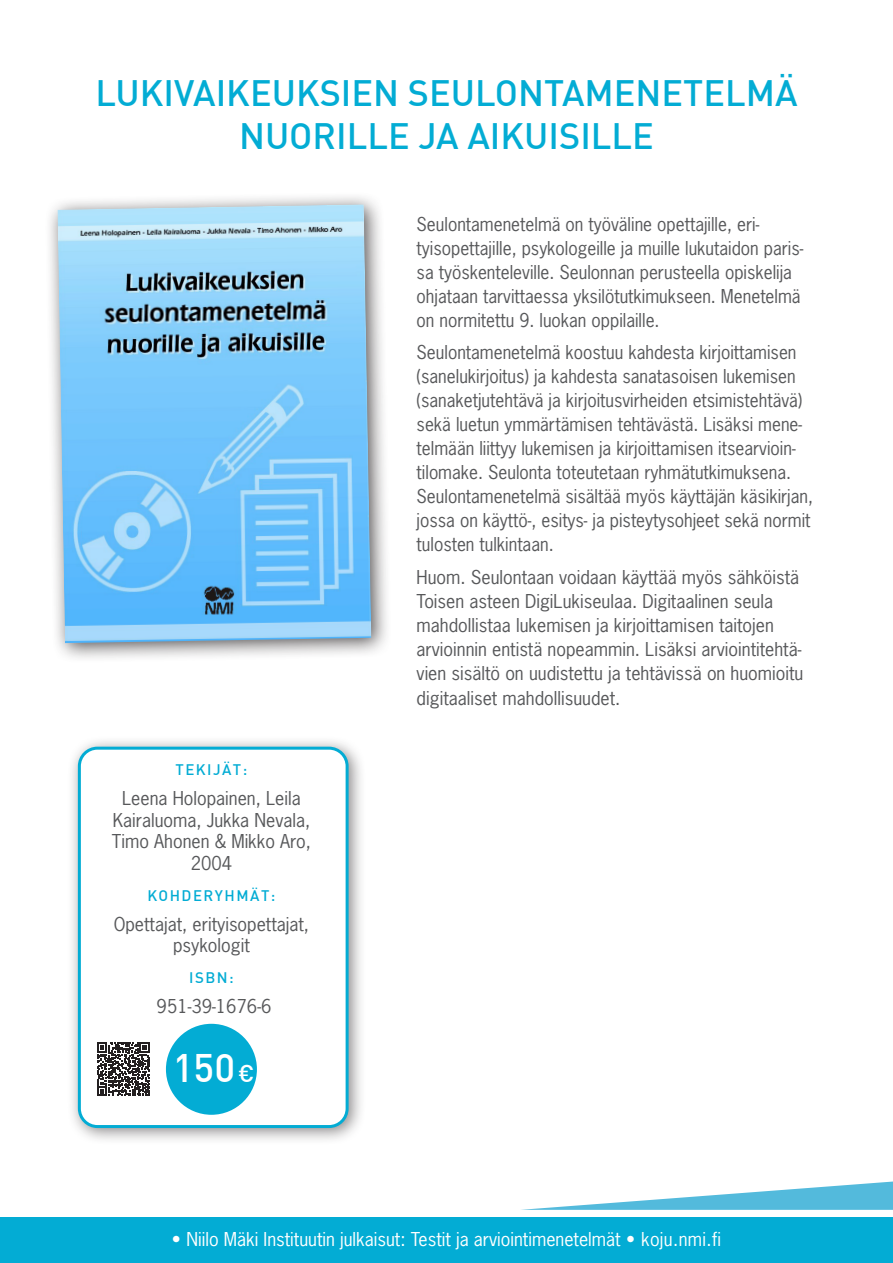
<style>
.page{position:relative;width:893px;height:1263px;background:#fff}
.page>*{position:absolute;margin:0;border:0;box-sizing:border-box;transform-origin:0 0}
.t1{font:500 39px "DIN Pro";color:#fff}
.NIMIOTSIKKO{font:500 36px/43.2px "DIN Pro";color:#03acd4;text-align:center}
.Julkaisut_Leipäteksti{font:18px/24px "News Gothic Std";color:#57585a}
.Infoloota_teksti{font:18px/21.6px "News Gothic Std";color:#57585a;text-align:center}
.t2{font:18px "News Gothic Std";color:#fff}
.Infoloota_väliotsake{font:500 15px "DIN Pro";letter-spacing:.1em;color:#03acd4}
.s1{font-size:24px}
</style>
<div class="page">
<svg style="left:521px;top:1181px;width:372px;height:29px"></svg>
<div style="left:0;top:1217px;width:893px;height:46px;background:#03acd4"></div>
<div style="left:67px;top:736px;width:299px;height:409px;background:#231f20;opacity:.52"></div>
<div style="left:79px;top:748px;width:268px;height:378px;background:#fff;border-radius:18px"></div>
<div style="left:78px;top:747px;width:271px;height:381px;border:3px solid #03acd4;border-radius:18px"></div>
<svg style="left:97px;top:1042px;width:53px;height:54px"></svg>
<div style="left:44px;top:191px;width:348px;height:473px;background:#231f20;opacity:.75"></div>
<img style="left:57px;top:204px;width:314px;height:439px">
<div style="left:166px;top:1024px;width:91px;height:91px;background:#03acd4;border-radius:50%"></div>
<p class="NIMIOTSIKKO" style="left:95px;top:71px;width:704px">LUKIVAIKEUKSIEN SEULONTAMENETELMÄ<br>NUORILLE JA AIKUISILLE</p>
<p class="Infoloota_väliotsake" style="left:175px;top:760px;width:73px">TEKIJÄT:</p>
<p class="Infoloota_teksti" style="left:112px;top:787px;width:200px">Leena Holopainen, Leila<br>Kairaluoma, Jukka Nevala,<br>Timo Ahonen &amp; Mikko Aro,<br>2004</p>
<p class="Infoloota_väliotsake" style="left:147px;top:885px;width:130px">KOHDERYHMÄT:</p>
<p class="Infoloota_teksti" style="left:114px;top:913px;width:197px">Opettajat, erityisopettajat, psykologit</p>
<p class="Infoloota_väliotsake" style="left:189px;top:968px;width:46px">ISBN:</p>
<p class="Infoloota_teksti" style="left:157px;top:995px;width:116px">951-39-1676-6</p>
<p class="t1" style="left:173px;top:1043px;width:83px">150<span class="s1">€</span></p>
<p class="Julkaisut_Leipäteksti" style="left:417px;top:212px;width:388px">Seulontamenetelmä on työväline opettajille, eri&shy;tyisopettajille, psykologeille ja muille lukutaidon paris&shy;sa työskenteleville. Seulonnan perusteella opiskelija ohjataan tarvittaessa yksilötutkimukseen. Menetelmä on normitettu 9. luokan oppilaille.</p>
<p class="Julkaisut_Leipäteksti" style="left:417px;top:340px;width:398px">Seulontamenetelmä koostuu kahdesta kirjoittamisen (sanelukirjoitus) ja kahdesta sanatasoisen lukemisen (sanaketjutehtävä ja kirjoitusvirheiden etsimistehtävä) sekä luetun ymmärtämisen tehtävästä. Lisäksi mene&shy;telmään liittyy lukemisen ja kirjoittamisen itsearvioin&shy;tilomake. Seulonta toteutetaan ryhmätutkimuksena.<br>Seulontamenetelmä sisältää myös käyttäjän käsikirjan, jossa on käyttö-, esitys- ja pisteytysohjeet sekä normit tulosten tulkintaan.</p>
<p class="Julkaisut_Leipäteksti" style="left:417px;top:565px;width:388px">Huom. Seulontaan voidaan käyttää myös sähköistä Toisen asteen DigiLukiseulaa. Digitaalinen seula mahdollistaa lukemisen ja kirjoittamisen taitojen arvioinnin entistä nopeammin. Lisäksi arviointitehtä&shy;vien sisältö on uudistettu ja tehtävissä on huomioitu digitaaliset mahdollisuudet.</p>
<p class="t2" style="left:172px;top:1227px;width:551px">• Niilo Mäki Instituutin julkaisut: Testit ja arviointimenetelmät • koju.nmi.fi</p>
</div>
